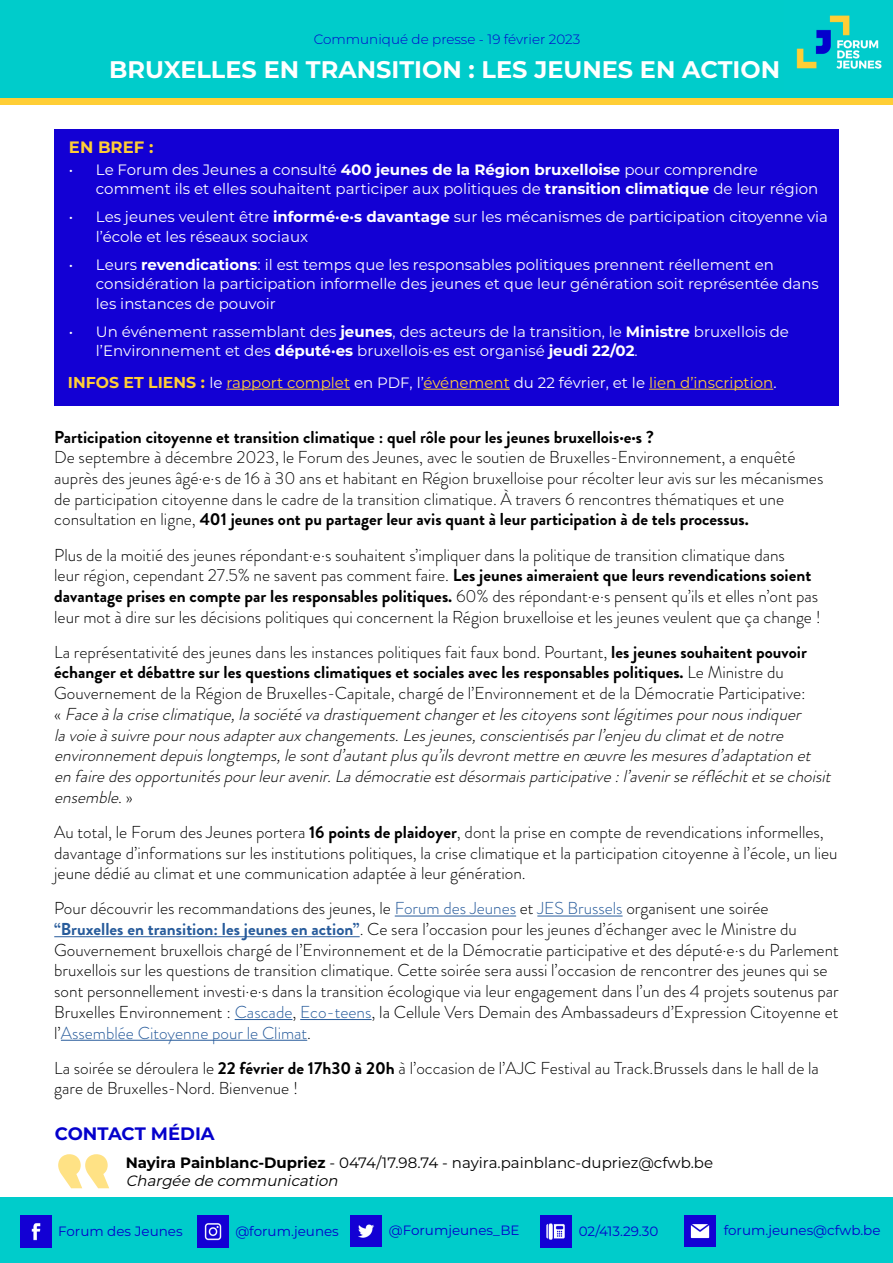
<style>
.page{position:relative;width:893px;height:1263px;background:#fff}
.page>*{position:absolute;margin:0;border:0;box-sizing:border-box;transform-origin:0 0}
.t1{font:700 24px "Montserrat";color:#fff}
.t2{font:700 18px "Montserrat";color:#0400cc}
.t3{font:300 17.25px/20.7px "Brandon Grotesque";color:#000}
.t4{font:italic 300 17.25px/20.7px "Brandon Grotesque";color:#000}
.t5{font:700 17.25px "Brandon Grotesque";color:#000}
.t6{font:700 16.5px "Montserrat";color:#ffce36}
.t7{font:15px/19.5px "Montserrat";color:#fff}
.t8{font:15px/18px "Montserrat";color:#000}
.t9{font:15px "Montserrat";color:#ffce36}
.t10{font:13.5px "Montserrat";color:#0400cc}
.t11{font:300 13.5px "Montserrat";color:#0400cc}
.s1{font-weight:700}
.s2{font-weight:700;font-size:15.75px}
.s3{color:#fff}
.s4{font-style:normal}
.s5{font-weight:700;font-style:normal}
.s6{color:#275b9b}
.s7{font-weight:700;color:#275b9b}
.s8{font-style:italic}
</style>
<div class="page">
<div style="left:0;top:0;width:893px;height:100px;background:#00cccb"></div>
<div style="left:0;top:98px;width:893px;height:6px;background:#ffce36"></div>
<img style="left:796px;top:15px;width:86px;height:54px">
<div style="left:0;top:1198px;width:893px;height:65px;background:#00cccb"></div>
<img style="left:20px;top:1215px;width:31px;height:32px">
<img style="left:197px;top:1216px;width:31px;height:31px">
<img style="left:351px;top:1215px;width:31px;height:32px">
<img style="left:684px;top:1215px;width:32px;height:32px">
<hr style="left:395px;top:915px;width:121px;height:1px;background:#275b9b">
<hr style="left:537px;top:915px;width:86px;height:1px;background:#275b9b">
<hr style="left:54px;top:936px;width:306px;height:1px;background:#275b9b">
<hr style="left:235px;top:1019px;width:57px;height:1px;background:#275b9b">
<hr style="left:300px;top:1019px;width:72px;height:1px;background:#275b9b">
<hr style="left:61px;top:1040px;width:246px;height:1px;background:#275b9b">
<img style="left:541px;top:1216px;width:31px;height:31px">
<div style="left:54px;top:129px;width:785px;height:277px;background:#1300d4"></div>
<hr style="left:226px;top:389px;width:124px;height:1px;background:#ffce36">
<hr style="left:423px;top:389px;width:87px;height:1px;background:#ffce36">
<hr style="left:649px;top:389px;width:124px;height:1px;background:#ffce36">
<svg style="left:58px;top:1154px;width:51px;height:34px"></svg>
<p class="t11" style="left:314px;top:30px;width:268px">Communiqué de presse - 19 février 2023</p>
<h1 class="t1" style="left:109px;top:52px;width:673px">BRUXELLES EN TRANSITION : LES JEUNES EN ACTION</h1>
<p class="t6" style="left:69px;top:135px;width:86px">EN BREF :</p>
<p class="t7" style="left:96px;top:159px;width:724px;text-indent:-27px">• Le Forum des Jeunes a consulté <span class="s1">400 jeunes de la Région bruxelloise</span> pour comprendre comment ils et elles souhaitent participer aux politiques de <span class="s1">transition climatique</span> de leur région</p>
<p class="t7" style="left:96px;top:207px;width:734px;text-indent:-27px">• Les jeunes veulent être <span class="s1">informé·e·s davantage</span> sur les mécanismes de participation citoyenne via l’école et les réseaux sociaux</p>
<p class="t7" style="left:96px;top:254px;width:724px;text-indent:-27px">• Leurs <span class="s1">revendications</span>: il est temps que les responsables politiques prennent réellement en considération la participation informelle des jeunes et que leur génération soit représentée dans les instances de pouvoir</p>
<p class="t7" style="left:96px;top:321px;width:694px;text-indent:-27px">• Un événement rassemblant des <span class="s1">jeunes</span>, des acteurs de la transition, le <span class="s1">Ministre</span> bruxellois de l’Environnement et des <span class="s1">député·es</span> bruxellois·es est organisé <span class="s1">jeudi 22/02</span>.</p>
<p class="t9" style="left:68px;top:372px;width:710px"><span class="s2">INFOS ET LIENS :</span> <span class="s3">le</span> rapport complet <span class="s3">en PDF, l’</span>événement <span class="s3">du 22 février, et le</span> lien d’inscription<span class="s3">.</span></p>
<p class="t5" style="left:54px;top:425px;width:601px">Participation citoyenne et transition climatique : quel rôle pour les jeunes bruxellois·e·s ?</p>
<p class="t3" style="left:54px;top:447px;width:771px">De septembre à décembre 2023, le Forum des Jeunes, avec le soutien de Bruxelles-Environnement, a enquêté auprès des jeunes âgé·e·s de 16 à 30 ans et habitant en Région bruxelloise pour récolter leur avis sur les mécanismes de participation citoyenne dans le cadre de la transition climatique. À travers 6 rencontres thématiques et une consultation en ligne, <span class="s1">401 jeunes ont pu partager leur avis quant à leur participation à de tels processus.</span></p>
<p class="t3" style="left:54px;top:544px;width:768px">Plus de la moitié des jeunes répondant·e·s souhaitent s’impliquer dans la politique de transition climatique dans<br>leur région, cependant 27.5% ne savent pas comment faire. <span class="s1">Les jeunes aimeraient que leurs revendications soient davantage prises en compte par les responsables politiques.</span> 60% des répondant·e·s pensent qu’ils et elles n’ont pas leur mot à dire sur les décisions politiques qui concernent la Région bruxelloise et les jeunes veulent que ça change !</p>
<p class="t4" style="left:54px;top:641px;width:783px"><span class="s4">La représentativité des jeunes dans les instances politiques fait faux bond. Pourtant,</span> <span class="s5">les jeunes souhaitent pouvoir échanger et débattre sur les questions climatiques et sociales avec les responsables politiques.</span> <span class="s4">Le Ministre du Gouvernement de la Région de Bruxelles-Capitale, chargé de l’Environnement et de la Démocratie Participative:<br>«</span> Faceàlacriseclimatique,lasociétévadrastiquementchangeretlescitoyenssontlégitimespournousindiquer lavoieàsuivrepournousadapterauxchangements.Lesjeunes,conscientisésparl’enjeuduclimatetdenotre environnementdepuislongtemps,lesontd’autantplusqu’ilsdevrontmettreenœuvrelesmesuresd’adaptationet enfairedesopportunitéspourleuravenir.Ladémocratieestdésormaisparticipative:l’avenirseréfléchitetsechoisit ensemble<span class="s4">. »</span></p>
<p class="t3" style="left:54px;top:821px;width:785px">Au total, le Forum des Jeunes portera <span class="s1">16 points de plaidoyer</span>, dont la prise en compte de revendications informelles, davantage d’informations sur les institutions politiques, la crise climatique et la participation citoyenne à l’école, un lieu jeune dédié au climat et une communication adaptée à leur génération.</p>
<p class="t3" style="left:54px;top:898px;width:786px">Pour découvrir les recommandations des jeunes, le <span class="s6">Forum des Jeunes</span> et <span class="s6">JES Brussels</span> organisent une soirée <span class="s7">“Bruxelles en transition: les jeunes en action”</span>. Ce sera l’occasion pour les jeunes d’échanger avec le Ministre du Gouvernement bruxellois chargé de l’Environnement et de la Démocratie participative et des député·e·s du Parlement bruxellois sur les questions de transition climatique. Cette soirée sera aussi l’occasion de rencontrer des jeunes qui se sont personnellement investi·e·s dans la transition écologique via leur engagement dans l’un des 4 projets soutenus par Bruxelles Environnement : <span class="s6">Cascade</span>, <span class="s6">Eco-teens</span>, la Cellule Vers Demain des Ambassadeurs d’Expression Citoyenne et l’<span class="s6">Assemblée Citoyenne pour le Climat</span>.</p>
<p class="t3" style="left:54px;top:1057px;width:766px">La soirée se déroulera le <span class="s1">22 février de 17h30 à 20h</span> à l’occasion de l’AJC Festival au Track.Brussels dans le hall de la gare de Bruxelles-Nord. Bienvenue !</p>
<p class="t2" style="left:55px;top:1121px;width:161px">CONTACT MÉDIA</p>
<p class="t8" style="left:126px;top:1153px;width:589px"><span class="s1">Nayira Painblanc-Dupriez</span> - 0474/17.98.74 - nayira.painblanc-dupriez@cfwb.be<br><span class="s8">Chargée de communication</span></p>
<p class="t10" style="left:579px;top:1222px;width:81px">02/413.29.30</p>
<p class="t10" style="left:58px;top:1221px;width:126px">Forum des Jeunes</p>
<p class="t10" style="left:235px;top:1222px;width:105px">@forum.jeunes</p>
<p class="t10" style="left:389px;top:1221px;width:132px">@Forumjeunes_BE</p>
<p class="t10" style="left:724px;top:1221px;width:158px">forum.jeunes@cfwb.be</p>
</div>
